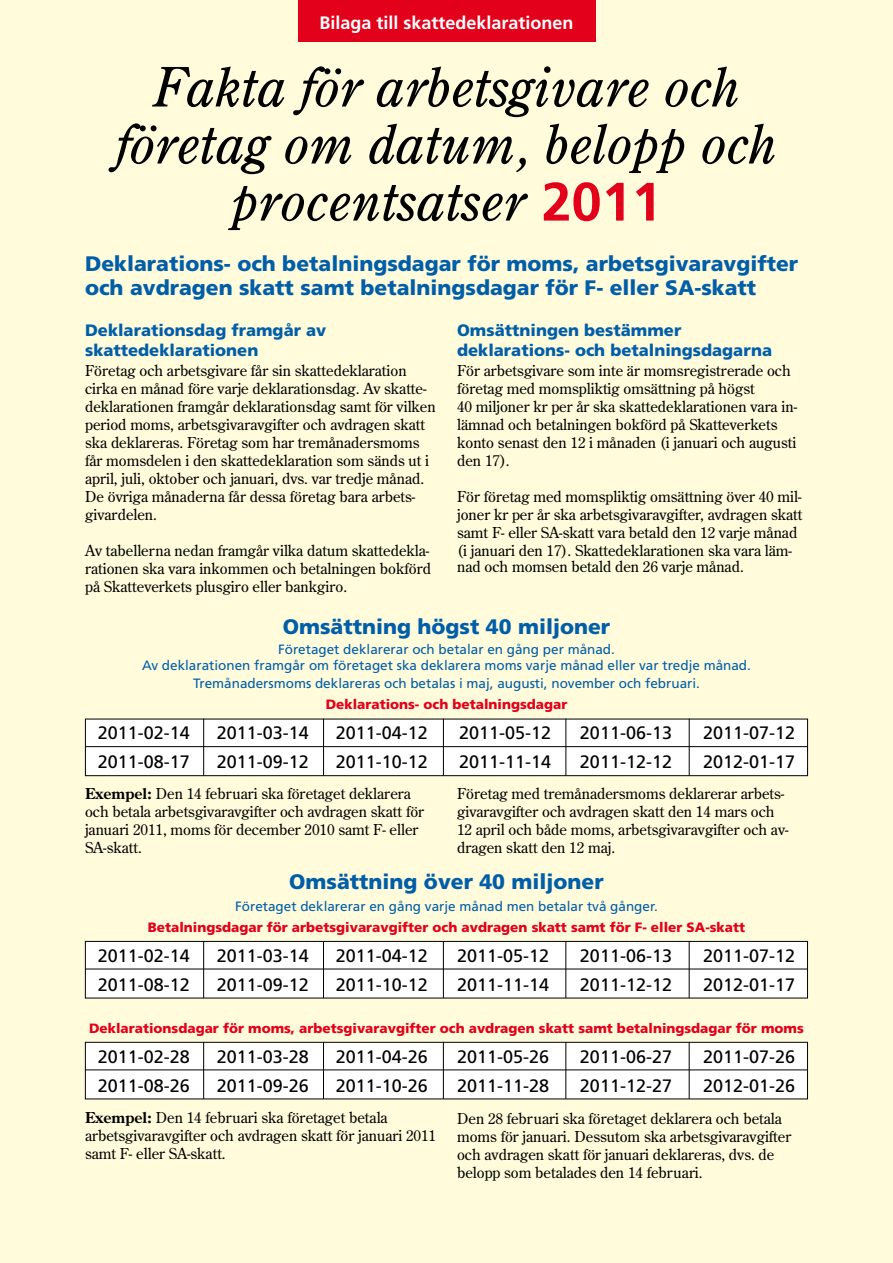
<style>
.page{position:relative;width:893px;height:1263px;background:#fffbdb}
.page>*{position:absolute;margin:0;border:0;box-sizing:border-box;transform-origin:0 0}
.t1{font:italic 54px/57px "Century Old Style";color:#000;text-align:center}
.t2{font:900 21px/24px "Frutiger";color:#005ea8}
.t3{font:18px "Frutiger";color:#000}
.t4{font:700 18px "Frutiger";color:#fff}
.t5{font:900 16.5px/19.8px "Frutiger";color:#005ea8}
.t6{font:15px/18px "Century Old Style";color:#000}
.t7{font:13.5px/16.2px "Frutiger";color:#005ea8;text-align:center}
.t8{font:900 13.5px "Frutiger";color:#e2001a}
.s1{font-family:"Frutiger";font-weight:700;font-style:normal;color:#e2001a}
.s2{font-weight:700}
</style>
<div class="page">
<div style="left:298px;top:0;width:297px;height:42px;background:#e2001a"></div>
<div style="left:85px;top:1042px;width:722px;height:57px;background:#fff"></div>
<div style="left:85px;top:1042px;width:723px;height:57px;border:1px solid #000"></div>
<div style="left:85px;top:941px;width:722px;height:57px;background:#fff"></div>
<div style="left:85px;top:941px;width:723px;height:57px;border:1px solid #000"></div>
<div style="left:85px;top:719px;width:722px;height:57px;background:#fff"></div>
<div style="left:85px;top:719px;width:723px;height:57px;border:1px solid #000"></div>
<hr style="left:85px;top:746px;width:723px;height:1px;background:#000">
<hr style="left:203px;top:719px;width:1px;height:57px;background:#000">
<hr style="left:323px;top:719px;width:1px;height:57px;background:#000">
<hr style="left:443px;top:719px;width:1px;height:57px;background:#000">
<hr style="left:565px;top:719px;width:1px;height:57px;background:#000">
<hr style="left:689px;top:719px;width:1px;height:57px;background:#000">
<hr style="left:85px;top:969px;width:723px;height:1px;background:#000">
<hr style="left:203px;top:941px;width:1px;height:57px;background:#000">
<hr style="left:323px;top:941px;width:1px;height:57px;background:#000">
<hr style="left:443px;top:941px;width:1px;height:57px;background:#000">
<hr style="left:565px;top:941px;width:1px;height:57px;background:#000">
<hr style="left:689px;top:941px;width:1px;height:57px;background:#000">
<hr style="left:85px;top:1069px;width:723px;height:1px;background:#000">
<hr style="left:203px;top:1042px;width:1px;height:57px;background:#000">
<hr style="left:323px;top:1042px;width:1px;height:57px;background:#000">
<hr style="left:443px;top:1042px;width:1px;height:57px;background:#000">
<hr style="left:565px;top:1042px;width:1px;height:57px;background:#000">
<hr style="left:689px;top:1042px;width:1px;height:57px;background:#000">
<p class="t4" style="left:319px;top:12px;width:256px">Bilaga till skattedeklarationen</p>
<h1 class="t1" style="left:116px;top:57px;width:662px">Fakta för arbetsgivare och företag om datum, belopp och procentsatser <span class="s1">2011</span></h1>
<h2 class="t2" style="left:85px;top:252px;width:715px">Deklarations- och betalningsdagar för moms, arbetsgivaravgifter och avdragen skatt samt betalningsdagar för F- eller SA-skatt</h2>
<p class="t5" style="left:85px;top:320px;width:243px">Deklarationsdag framgår av skattedeklarationen</p>
<p class="t6" style="left:85px;top:361px;width:352px">Företag och arbetsgivare får sin skattedeklaration cirka en månad före varje deklarationsdag. Av skatte&shy;deklarationen framgår deklarationsdag samt för vilken period moms, arbetsgivaravgifter och avdragen skatt ska deklareras. Företag som har tremånadersmoms får momsdelen i den skattedeklaration som sänds ut i april, juli, oktober och januari, dvs. var tredje månad.<br>De övriga månaderna får dessa företag bara arbets&shy;givardelen.</p>
<p class="t6" style="left:85px;top:541px;width:348px;text-align:justify">Av tabellerna nedan framgår vilka datum skattedekla&shy;rationen ska vara inkommen och betalningen bokförd på Skatteverkets plusgiro eller bankgiro.</p>
<p class="t5" style="left:457px;top:320px;width:316px">Omsättningen bestämmer deklarations- och betalningsdagarna</p>
<p class="t6" style="left:457px;top:361px;width:342px">För arbetsgivare som inte är momsregistrerade och företag med momspliktig omsättning på högst<br>40 miljoner kr per år ska skattedeklarationen vara in&shy;lämnad och betalningen bokförd på Skatteverkets konto senast den 12 i månaden (i januari och augusti den 17).</p>
<p class="t6" style="left:457px;top:487px;width:347px">För företag med momspliktig omsättning över 40 mil&shy;joner kr per år ska arbetsgivaravgifter, avdragen skatt samt F- eller SA-skatt vara betald den 12 varje månad (i januari den 17). Skattedeklarationen ska vara läm-</p>
<p class="t6" style="left:457px;top:557px;width:288px">nad och momsen betald den 26 varje månad.</p>
<h2 class="t2" style="left:283px;top:614px;width:329px">Omsättning högst 40 miljoner</h2>
<p class="t7" style="left:142px;top:641px;width:610px">Företaget deklarerar och betalar en gång per månad.<br>Av deklarationen framgår om företaget ska deklarera moms varje månad eller var tredje månad.</p>
<p class="t7" style="left:193px;top:675px;width:508px">Tremånadersmoms deklareras och betalas i maj, augusti, november och februari.</p>
<p class="t8" style="left:326px;top:697px;width:243px">Deklarations- och betalningsdagar</p>
<p class="t3" style="left:98px;top:722px;width:94px">2011-02-14</p>
<p class="t3" style="left:217px;top:722px;width:94px">2011-03-14</p>
<p class="t3" style="left:336px;top:722px;width:94px">2011-04-12</p>
<p class="t3" style="left:459px;top:722px;width:94px">2011-05-12</p>
<p class="t3" style="left:580px;top:722px;width:94px">2011-06-13</p>
<p class="t3" style="left:703px;top:722px;width:94px">2011-07-12</p>
<p class="t3" style="left:98px;top:752px;width:94px">2011-08-17</p>
<p class="t3" style="left:217px;top:752px;width:94px">2011-09-12</p>
<p class="t3" style="left:336px;top:752px;width:94px">2011-10-12</p>
<p class="t3" style="left:459px;top:752px;width:94px">2011-11-14</p>
<p class="t3" style="left:580px;top:752px;width:94px">2011-12-12</p>
<p class="t3" style="left:703px;top:752px;width:94px">2012-01-17</p>
<p class="t6" style="left:85px;top:784px;width:341px"><span class="s2">Exempel:</span> Den 14 februari ska företaget deklarera och betala arbetsgivaravgifter och avdragen skatt för januari 2011, moms för december 2010 samt F- eller SA-skatt.</p>
<p class="t6" style="left:457px;top:784px;width:333px">Företag med tremånadersmoms deklarerar arbets&shy;givaravgifter och avdragen skatt den 14 mars och 12 april och både moms, arbetsgivaravgifter och av&shy;dragen skatt den 12 maj.</p>
<h2 class="t2" style="left:289px;top:869px;width:316px">Omsättning över 40 miljoner</h2>
<p class="t7" style="left:235px;top:898px;width:424px">Företaget deklarerar en gång varje månad men betalar två gånger.</p>
<p class="t8" style="left:148px;top:919px;width:599px">Betalningsdagar för arbetsgivaravgifter och avdragen skatt samt för F- eller SA-skatt</p>
<p class="t3" style="left:98px;top:945px;width:94px">2011-02-14</p>
<p class="t3" style="left:217px;top:945px;width:94px">2011-03-14</p>
<p class="t3" style="left:336px;top:945px;width:94px">2011-04-12</p>
<p class="t3" style="left:457px;top:945px;width:94px">2011-05-12</p>
<p class="t3" style="left:580px;top:945px;width:94px">2011-06-13</p>
<p class="t3" style="left:703px;top:945px;width:94px">2011-07-12</p>
<p class="t3" style="left:98px;top:974px;width:94px">2011-08-12</p>
<p class="t3" style="left:217px;top:974px;width:94px">2011-09-12</p>
<p class="t3" style="left:336px;top:974px;width:94px">2011-10-12</p>
<p class="t3" style="left:457px;top:974px;width:94px">2011-11-14</p>
<p class="t3" style="left:580px;top:974px;width:94px">2011-12-12</p>
<p class="t3" style="left:703px;top:974px;width:94px">2012-01-17</p>
<p class="t8" style="left:89px;top:1020px;width:716px">Deklarationsdagar för moms, arbetsgivaravgifter och avdragen skatt samt betalningsdagar för moms</p>
<p class="t3" style="left:98px;top:1046px;width:94px">2011-02-28</p>
<p class="t3" style="left:217px;top:1046px;width:94px">2011-03-28</p>
<p class="t3" style="left:336px;top:1046px;width:94px">2011-04-26</p>
<p class="t3" style="left:457px;top:1046px;width:94px">2011-05-26</p>
<p class="t3" style="left:580px;top:1046px;width:94px">2011-06-27</p>
<p class="t3" style="left:703px;top:1046px;width:94px">2011-07-26</p>
<p class="t3" style="left:98px;top:1075px;width:94px">2011-08-26</p>
<p class="t3" style="left:217px;top:1075px;width:94px">2011-09-26</p>
<p class="t3" style="left:336px;top:1075px;width:94px">2011-10-26</p>
<p class="t3" style="left:457px;top:1075px;width:94px">2011-11-28</p>
<p class="t3" style="left:580px;top:1075px;width:94px">2011-12-27</p>
<p class="t3" style="left:703px;top:1075px;width:94px">2012-01-26</p>
<p class="t6" style="left:85px;top:1108px;width:353px"><span class="s2">Exempel:</span> Den 14 februari ska företaget betala arbetsgivaravgifter och avdragen skatt för januari 2011 samt F- eller SA-skatt.</p>
<p class="t6" style="left:457px;top:1109px;width:336px">Den 28 februari ska företaget deklarera och betala moms för januari. Dessutom ska arbetsgivaravgifter och avdragen skatt för januari deklareras, dvs. de belopp som betalades den 14 februari.</p>
</div>
